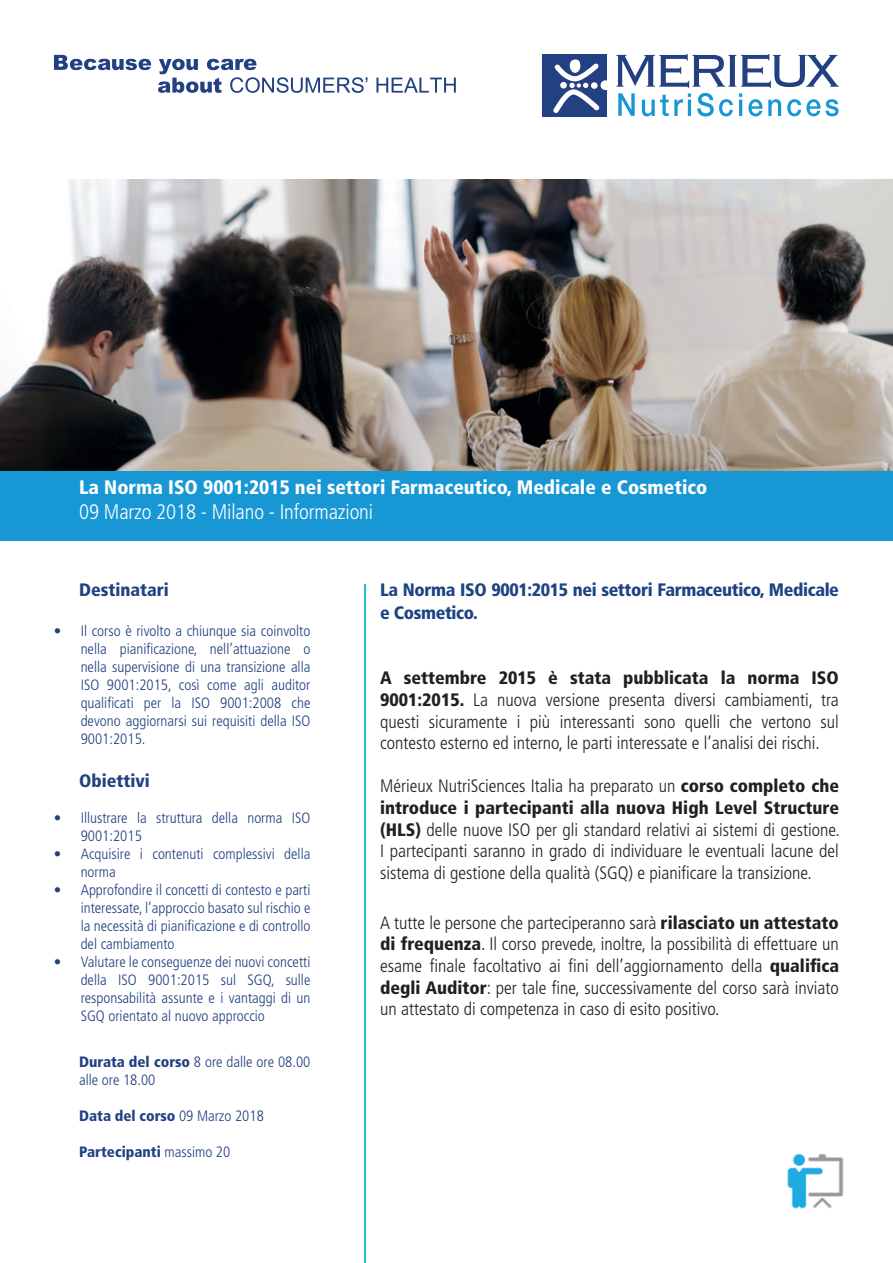
<style>
.page{position:relative;width:893px;height:1263px;background:#fff}
.page>*{position:absolute;margin:0;border:0;box-sizing:border-box;transform-origin:0 0}
.t1{font:300 condensed 21px "Frutiger LT Std";letter-spacing:-.005em;color:#fff}
.t2{font:900 condensed 19.5px "Frutiger LT Std";letter-spacing:.005em;color:#fff}
.t3{font:300 condensed 18px/21.6px "Frutiger LT Std";color:#231f20;text-align:justify}
.t4{font:900 condensed 18px/22.5px "Frutiger LT Std";letter-spacing:-.02em;color:#1d4383}
.t5{font:900 condensed 18px "Frutiger LT Std";color:#224082}
.t6{font:300 condensed 15px/18px "Frutiger LT Std";color:#224082;text-align:justify}
.t7{font:900 condensed 15px "Frutiger LT Std";color:#224082}
.s1{font-weight:900}
.s2{font-weight:300}
</style>
<div class="page">
<svg style="left:616px;top:54px;width:223px;height:62px"></svg>
<div style="left:542px;top:54px;width:65px;height:63px;background:#234082"></div>
<svg style="left:553px;top:59px;width:46px;height:54px"></svg>
<div style="left:600px;top:80px;width:10px;height:10px;background:#fff;border-radius:50%"></div>
<svg style="left:54px;top:55px;width:97px;height:15px"></svg>
<svg style="left:158px;top:59px;width:210px;height:34px"></svg>
<svg style="left:376px;top:78px;width:80px;height:15px"></svg>
<img style="left:0;top:179px;width:893px;height:292px">
<hr style="left:365px;top:585px;width:1px;height:678px;background:#21bece">
<img style="left:787px;top:1153px;width:56px;height:56px">
<div style="left:0;top:471px;width:893px;height:69px;background:#1897d5"></div>
<p class="t2" style="left:79px;top:476px;width:630px">La Norma ISO 9001:2015 nei settori Farmaceutico, Medicale e Cosmetico</p>
<p class="t1" style="left:79px;top:500px;width:295px">09 Marzo 2018 - Milano - Informazioni</p>
<p class="t5" style="left:79px;top:579px;width:91px">Destinatari</p>
<p class="t6" style="left:81px;top:622px;width:231px;text-indent:-27px">• Il corso è rivolto a chiunque sia coinvolto nella pianificazione, nell’attuazione o nella supervisione di una transizione alla ISO 9001:2015, così come agli auditor qualificati per la ISO 9001:2008 che devono aggiornarsi sui requisiti della ISO 9001:2015.</p>
<p class="t5" style="left:79px;top:770px;width:72px">Obiettivi</p>
<p class="t6" style="left:81px;top:809px;width:231px;text-indent:-27px">• Illustrare la struttura della norma ISO<br>9001:2015</p>
<p class="t6" style="left:81px;top:845px;width:231px;text-indent:-27px">• Acquisire i contenuti complessivi della norma</p>
<p class="t6" style="left:81px;top:881px;width:231px;text-indent:-27px">• Approfondire il concetti di contesto e parti interessate, l’approccio basato sul rischio e la necessità di pianificazione e di controllo del cambiamento</p>
<p class="t6" style="left:81px;top:953px;width:231px;text-indent:-27px">• Valutare le conseguenze dei nuovi concetti della ISO 9001:2015 sul SGQ, sulle responsabilità assunte e i vantaggi di un SGQ orientato al nuovo approccio</p>
<p class="t6" style="left:79px;top:1053px;width:233px"><span class="s1">Durata del corso</span> 8 ore dalle ore 08.00 alle ore 18.00</p>
<p class="t7" style="left:79px;top:1107px;width:186px">Data del corso <span class="s2">09 Marzo 2018</span></p>
<p class="t7" style="left:79px;top:1143px;width:153px">Partecipanti <span class="s2">massimo 20</span></p>
<p class="t4" style="left:380px;top:578px;width:460px">La Norma ISO 9001:2015 nei settori Farmaceutico, Medicale e Cosmetico.</p>
<p class="t3" style="left:380px;top:667px;width:460px"><span class="s1">A settembre 2015 è stata pubblicata la norma ISO 9001:2015.</span> La nuova versione presenta diversi cambiamenti, tra questi sicuramente i più interessanti sono quelli che vertono sul contesto esterno ed interno, le parti interessate e l’analisi dei rischi.</p>
<p class="t3" style="left:380px;top:775px;width:461px">Mérieux NutriSciences Italia ha preparato un <span class="s1">corso completo che introduce i partecipanti alla nuova High Level Structure (HLS)</span> delle nuove ISO per gli standard relativi ai sistemi di gestione.<br>I partecipanti saranno in grado di individuare le eventuali lacune del sistema di gestione della qualità (SGQ) e pianificare la transizione.</p>
<p class="t3" style="left:380px;top:912px;width:460px">A tutte le persone che parteciperanno sarà <span class="s1">rilasciato un attestato di frequenza</span>. Il corso prevede, inoltre, la possibilità di effettuare un esame finale facoltativo ai fini dell’aggiornamento della <span class="s1">qualifica degli Auditor</span>: per tale fine, successivamente del corso sarà inviato un attestato di competenza in caso di esito positivo.</p>
</div>
